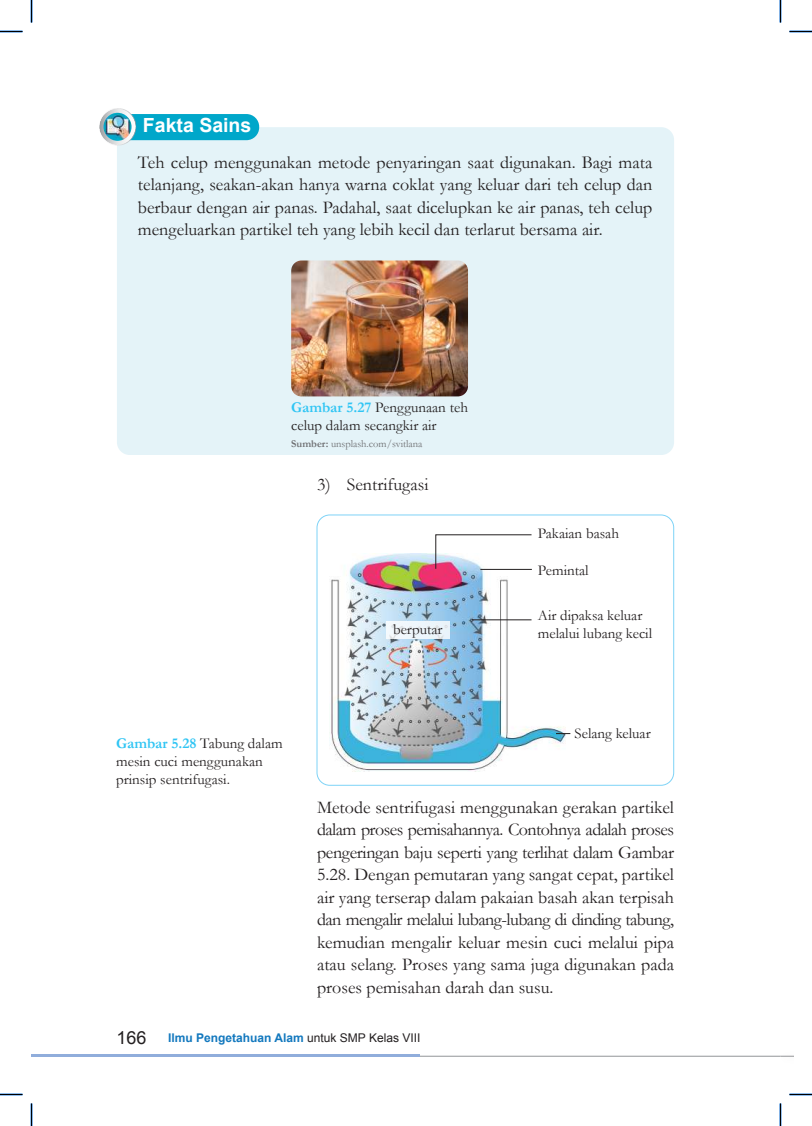
<style>
.page{position:relative;width:812px;height:1126px;background:#fff}
.page>*{position:absolute;margin:0;border:0;box-sizing:border-box;transform-origin:0 0}
.t1{font:700 19.5px "Arial";color:#fff}
.t2{font:18px/22.5px "Garamond";color:#231f20;text-align:justify}
.t3{font:15px/18px "Garamond";color:#231f20}
.t4{font:700 12px "Arial";color:#1278be}
.t5{font:10.5px "Garamond";color:#6d6e71}
.s1{font-weight:700;color:#30c5f4}
.s2{font-weight:700}
.s3{font-weight:400;font-size:18px;color:#231f20}
.s4{font-weight:400;color:#231f20}
</style>
<div class="page">
<div style="left:775px;top:1049px;width:18px;height:17px;background:#231f20;opacity:.3"></div>
<svg style="left:780px;top:1056px;width:13px;height:1px"></svg>
<hr style="left:32px;top:1056px;width:748px;height:1px;background:#939598">
<hr style="left:32px;top:1054px;width:388px;height:2px;background:#90addb">
<div style="left:117px;top:127px;width:557px;height:328px;background:#e4f3f8;border-radius:13px"></div>
<div style="left:107px;top:114px;width:152px;height:26px;background:#00a7ca;border-radius:13px"></div>
<svg style="left:99px;top:108px;width:38px;height:38px"></svg>
<img style="left:103px;top:113px;width:28px;height:28px;border-radius:14px">
<img style="left:329px;top:553px;width:236px;height:219px">
<svg style="left:386px;top:621px;width:63px;height:17px"></svg>
<hr style="left:471px;top:619px;width:60px;height:1px;background:#231f20">
<div style="left:316px;top:515px;width:358px;height:271px;border:1px solid #7ed3f7;border-radius:13px"></div>
<svg style="left:556px;top:733px;width:14px;height:1px"></svg>
<svg style="left:435px;top:534px;width:97px;height:36px"></svg>
<img style="left:291px;top:260px;width:177px;height:136px">
<hr style="left:779px;top:0;width:2px;height:22px;background:#0068d6">
<hr style="left:779px;top:1103px;width:2px;height:23px;background:#0068d6">
<svg style="left:0;top:31px;width:23px;height:1px"></svg>
<svg style="left:789px;top:31px;width:22px;height:1px"></svg>
<svg style="left:0;top:1094px;width:23px;height:1px"></svg>
<svg style="left:789px;top:1094px;width:22px;height:1px"></svg>
<svg style="left:31px;top:0;width:1px;height:22px"></svg>
<svg style="left:31px;top:1103px;width:1px;height:23px"></svg>
<svg style="left:780px;top:0;width:1px;height:22px"></svg>
<svg style="left:780px;top:1103px;width:1px;height:23px"></svg>
<p class="t1" style="left:143px;top:118px;width:110px">Fakta Sains</p>
<p class="t2" style="left:138px;top:152px;width:516px">Teh celup menggunakan metode penyaringan saat digunakan. Bagi mata telanjang, seakan-akan hanya warna coklat yang keluar dari teh celup dan berbaur dengan air panas. Padahal, saat dicelupkan ke air panas, teh celup mengeluarkan partikel teh yang lebih kecil dan terlarut bersama air.</p>
<p class="t3" style="left:291px;top:400px;width:178px"><span class="s1">Gambar 5.27</span> Penggunaan teh celup dalam secangkir air</p>
<p class="t5" style="left:291px;top:440px;width:133px"><span class="s2">Sumber:</span> unsplash.com/svitlana</p>
<p class="t3" style="left:116px;top:736px;width:168px"><span class="s1">Gambar 5.28</span> Tabung dalam mesin cuci menggunakan prinsip sentrifugasi.</p>
<p class="t2" style="left:317px;top:475px;width:113px">3) Sentrifugasi</p>
<p class="t3" style="left:393px;top:621px;width:51px">berputar</p>
<p class="t3" style="left:537px;top:526px;width:83px">Pakaian basah</p>
<p class="t3" style="left:537px;top:563px;width:52px">Pemintal</p>
<p class="t3" style="left:537px;top:608px;width:116px">Air dipaksa keluar melalui lubang kecil</p>
<p class="t3" style="left:574px;top:725px;width:78px">Selang keluar</p>
<p class="t2" style="left:317px;top:798px;width:358px">Metode sentrifugasi menggunakan gerakan partikel dalam proses pemisahannya. Contohnya adalah proses pengeringan baju seperti yang terlihat dalam Gambar 5.28. Dengan pemutaran yang sangat cepat, partikel air yang terserap dalam pakaian basah akan terpisah dan mengalir melalui lubang-lubang di dinding tabung, kemudian mengalir keluar mesin cuci melalui pipa atau selang. Proses yang sama juga digunakan pada proses pemisahan darah dan susu.</p>
<p class="t4" style="left:117px;top:1034px;width:305px"><span class="s3">166</span> Ilmu Pengetahuan Alam <span class="s4">untuk SMP Kelas VIII</span></p>
</div>
